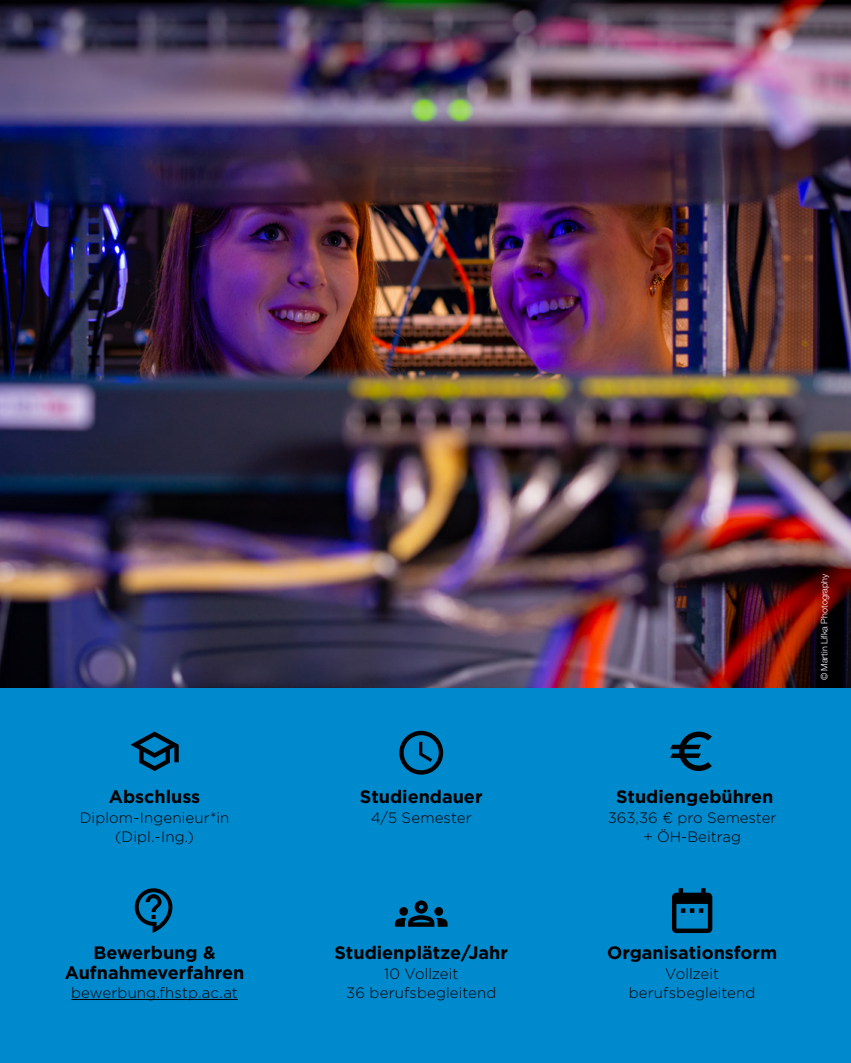
<style>
.page{position:relative;width:851px;height:1063px;background:#fff}
.page>*{position:absolute;margin:0;border:0;box-sizing:border-box;transform-origin:0 0}
.t1{font:700 18px/19.5px "Gotham";color:#000;text-align:center}
.t2{font:300 15px/19.5px "Gotham";letter-spacing:.005em;color:#000;text-align:center}
.t3{font:300 9px "Helvetica Neue LT Pro";color:#fff}
</style>
<div class="page">
<img style="left:0;top:0;width:850px;height:689px">
<div style="left:0;top:689px;width:850px;height:374px;background:#008ace"></div>
<hr style="left:71px;top:999px;width:167px;height:1px;background:#000">
<svg style="left:135px;top:888px;width:37px;height:45px"></svg>
<svg style="left:399px;top:731px;width:44px;height:44px"></svg>
<svg style="left:395px;top:900px;width:52px;height:27px"></svg>
<svg style="left:130px;top:732px;width:49px;height:39px"></svg>
<svg style="left:670px;top:732px;width:41px;height:39px"></svg>
<svg style="left:671px;top:888px;width:41px;height:45px"></svg>
<p class="t1" style="left:109px;top:786px;width:93px">Abschluss</p>
<p class="t2" style="left:80px;top:807px;width:151px">Diplom-Ingenieur*in (Dipl.-Ing.)</p>
<p class="t1" style="left:65px;top:942px;width:181px">Bewerbung &amp;<br>Aufnahmeverfahren</p>
<p class="t2" style="left:71px;top:983px;width:168px">bewerbung.fhstp.ac.at</p>
<p class="t1" style="left:360px;top:786px;width:124px">Studiendauer</p>
<p class="t2" style="left:370px;top:807px;width:103px">4/5 Semester</p>
<p class="t1" style="left:334px;top:942px;width:175px">Studienplätze/Jahr</p>
<p class="t2" style="left:346px;top:963px;width:152px">10 Vollzeit<br>36 berufsbegleitend</p>
<p class="t1" style="left:616px;top:786px;width:159px">Studiengebühren</p>
<p class="t2" style="left:607px;top:807px;width:170px">363,36 € pro Semester + ÖH-Beitrag</p>
<p class="t1" style="left:607px;top:942px;width:172px">Organisationsform</p>
<p class="t2" style="left:628px;top:963px;width:128px">Vollzeit berufsbegleitend</p>
<p class="t3" style="left:818px;top:680px;width:108px;rotate:-90deg">© Martin Lifka Photography</p>
</div>
